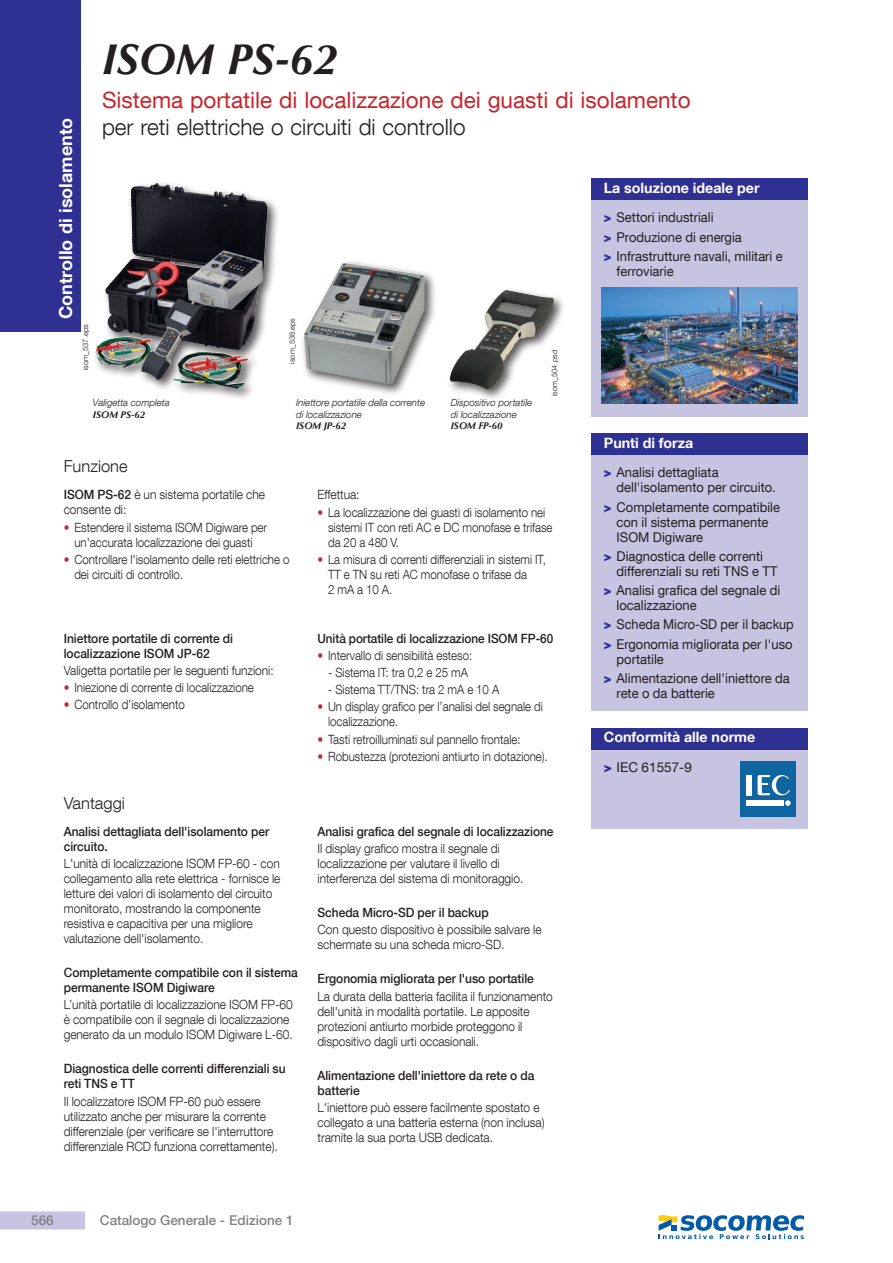
<style>
.page{position:relative;width:893px;height:1263px;background:#fff}
.page>*{position:absolute;margin:0;border:0;box-sizing:border-box;transform-origin:0 0}
.t1{font:italic 700 43.5px "Optima LT Std";color:#231f20}
.t2{font:22.5px "Helvetica Neue LT Com";color:#c8242b}
.t3{font:300 22.5px "Helvetica Neue LT Com";color:#231f20}
.t4{font:700 18px "Helvetica Neue LT Com";color:#fff}
.t5{font:300 16.5px "Helvetica Neue LT Com";color:#231f20}
.t6{font:700 14.25px "Helvetica Neue LT Com";color:#fff}
.t7{font:13.5px/15px "Helvetica Neue LT Com";color:#231f20;scale:.96 1}
.t8{font:13.5px/19.2px "Helvetica Neue LT Com";color:#231f20;scale:.94 1}
.t9{font:500 13.5px "Helvetica Neue LT Com";color:#808285}
.t10{font:13.5px "Helvetica Neue LT Com";color:#231f20}
.t11{font:300 12.75px/15px "Helvetica Neue LT Com";letter-spacing:-.005em;color:#231f20;scale:.94 1}
.t12{font:300 12.75px/15px "Helvetica Neue LT Com";letter-spacing:-.005em;color:#231f20;scale:.9 1}
.t13{font:500 12.75px/15px "Helvetica Neue LT Com";letter-spacing:-.005em;color:#231f20;scale:.94 1}
.t14{font:300 12.75px/15px "Helvetica Neue LT Com";letter-spacing:-.005em;color:#231f20;scale:.93 1}
.t15{font:500 12.75px "Helvetica Neue LT Com";letter-spacing:-.005em;color:#231f20;scale:.92 1}
.t16{font:italic 300 9.75px/11.7px "Helvetica Neue LT Com";color:#231f20}
.t17{font:italic 700 9.75px "Optima LT Std";color:#231f20}
.t18{font:300 7.5px "Helvetica Neue LT Com";color:#231f20}
.s1{font-weight:900;color:#2e3092}
.s2{font-weight:500}
.s3{color:#c8242b}
</style>
<div class="page">
<div style="left:0;top:1211px;width:85px;height:18px;background:#c6c4e1"></div>
<div style="left:0;top:0;width:81px;height:332px;background:#2e3092"></div>
<div style="left:591px;top:455px;width:217px;height:256px;background:#c6c4e1"></div>
<div style="left:591px;top:434px;width:217px;height:21px;background:#2e3092"></div>
<div style="left:446px;top:286px;width:120px;height:115px;background:#231f20;opacity:.75"></div>
<img style="left:450px;top:290px;width:104px;height:100px">
<div style="left:591px;top:200px;width:217px;height:217px;background:#c6c4e1"></div>
<div style="left:591px;top:179px;width:217px;height:21px;background:#2e3092"></div>
<img style="left:602px;top:287px;width:195px;height:117px">
<div style="left:591px;top:749px;width:217px;height:79px;background:#c6c4e1"></div>
<div style="left:591px;top:728px;width:217px;height:21px;background:#2e3092"></div>
<div style="left:740px;top:761px;width:55px;height:56px;background:#0e659f"></div>
<hr style="left:746px;top:801px;width:37px;height:1px;background:#fff">
<hr style="left:746px;top:803px;width:37px;height:1px;background:#fff">
<hr style="left:746px;top:805px;width:37px;height:1px;background:#fff">
<div style="left:746px;top:775px;width:5px;height:20px;background:#fff"></div>
<svg style="left:758px;top:775px;width:33px;height:31px"></svg>
<div style="left:92px;top:179px;width:188px;height:222px;background:#231f20;opacity:.75"></div>
<img style="left:96px;top:183px;width:66px;height:188px">
<div style="left:300px;top:259px;width:137px;height:137px;background:#231f20;opacity:.75"></div>
<img style="left:304px;top:263px;width:121px;height:121px">
<svg style="left:659px;top:1215px;width:145px;height:24px"></svg>
<h3 class="t4" style="left:54px;top:319px;width:202px;rotate:-90deg">Controllo di isolamento</h3>
<h1 class="t1" style="left:102px;top:34px;width:237px">ISOM PS-62</h1>
<h2 class="t2" style="left:102px;top:86px;width:590px">Sistema portatile di localizzazione dei guasti di isolamento</h2>
<h2 class="t3" style="left:102px;top:114px;width:365px">per reti elettriche o circuiti di controllo</h2>
<p class="t6" style="left:604px;top:179px;width:157px">La soluzione ideale per</p>
<p class="t18" style="left:81px;top:370px;width:47px;rotate:-90deg">isom_537.eps</p>
<p class="t18" style="left:287px;top:364px;width:47px;rotate:-90deg">isom_538.eps</p>
<p class="t16" style="left:93px;top:396px;width:78px">Valigetta completa</p>
<p class="t17" style="left:93px;top:409px;width:54px">ISOM PS-62</p>
<p class="t16" style="left:296px;top:396px;width:131px">Iniettore portatile della corrente di localizzazione</p>
<p class="t17" style="left:296px;top:420px;width:52px">ISOM JP-62</p>
<p class="t16" style="left:451px;top:396px;width:83px">Dispositivo portatile di localizzazione</p>
<p class="t17" style="left:451px;top:420px;width:53px">ISOM FP-60</p>
<p class="t18" style="left:550px;top:396px;width:47px;rotate:-90deg">isom_504.psd</p>
<p class="t7" style="left:604px;top:208px;width:188px;line-height:19.2px"><span class="s1">&gt;</span> Settori industriali<br><span class="s1">&gt;</span> Produzione di energia<br><span class="s1">&gt;</span> Infrastrutture navali, militari e</p>
<p class="t7" style="left:617px;top:263px;width:61px">ferroviarie</p>
<p class="t6" style="left:604px;top:434px;width:91px">Punti di forza</p>
<p class="t5" style="left:64px;top:456px;width:65px">Funzione</p>
<p class="t11" style="left:64px;top:487px;width:216px"><span class="s2">ISOM PS-62</span> è un sistema portatile che consente di:</p>
<p class="t12" style="left:64px;top:519px;width:227px;text-align:center"><span class="s3">•</span> Estendere il sistema ISOM Digiware per un'accurata localizzazione dei guasti</p>
<p class="t12" style="left:74px;top:551px;width:240px;text-indent:-11px"><span class="s3">•</span> Controllare l'isolamento delle reti elettriche o dei circuiti di controllo.</p>
<p class="t13" style="left:64px;top:631px;width:182px">Iniettore portatile di corrente di localizzazione ISOM JP-62</p>
<p class="t11" style="left:64px;top:663px;width:225px">Valigetta portatile per le seguenti funzioni:</p>
<p class="t12" style="left:64px;top:680px;width:213px"><span class="s3">•</span> Iniezione di corrente di localizzazione</p>
<p class="t12" style="left:64px;top:697px;width:136px"><span class="s3">•</span> Controllo d’isolamento</p>
<p class="t5" style="left:64px;top:793px;width:63px">Vantaggi</p>
<p class="t13" style="left:64px;top:823px;width:220px">Analisi dettagliata dell'isolamento per circuito.</p>
<p class="t11" style="left:64px;top:855px;width:232px">L'unità di localizzazione ISOM FP-60 - con collegamento alla rete elettrica - fornisce le letture dei valori di isolamento del circuito monitorato, mostrando la componente resistiva e capacitiva per una migliore valutazione dell'isolamento.</p>
<p class="t13" style="left:64px;top:965px;width:250px">Completamente compatibile con il sistema permanente ISOM Digiware</p>
<p class="t11" style="left:64px;top:997px;width:245px">L’unità portatile di localizzazione ISOM FP-60 è compatibile con il segnale di localizzazione generato da un modulo ISOM Digiware L-60.</p>
<p class="t13" style="left:64px;top:1061px;width:238px">Diagnostica delle correnti differenziali su reti TNS e TT</p>
<p class="t11" style="left:64px;top:1093px;width:229px">Il localizzatore ISOM FP-60 può essere utilizzato anche per misurare la corrente differenziale (per verificare se l'interruttore differenziale RCD funziona correttamente).</p>
<p class="t11" style="left:317px;top:487px;width:46px">Effettua:</p>
<p class="t12" style="left:328px;top:504px;width:251px;text-indent:-11px"><span class="s3">•</span> La localizzazione dei guasti di isolamento nei sistemi IT con reti AC e DC monofase e trifase da 20 a 480 V.</p>
<p class="t12" style="left:328px;top:551px;width:243px;text-indent:-11px"><span class="s3">•</span> La misura di correnti differenziali in sistemi IT,<br>TT e TN su reti AC monofase o trifase da<br>2 mA a 10 A.</p>
<p class="t15" style="left:317px;top:631px;width:258px">Unità portatile di localizzazione ISOM FP-60</p>
<p class="t12" style="left:317px;top:648px;width:173px"><span class="s3">•</span> Intervallo di sensibilità esteso:</p>
<p class="t12" style="left:328px;top:665px;width:157px">- Sistema IT: tra 0,2 e 25 mA</p>
<p class="t12" style="left:328px;top:682px;width:192px">- Sistema TT/TNS: tra 2 mA e 10 A</p>
<p class="t12" style="left:328px;top:699px;width:240px;text-indent:-11px"><span class="s3">•</span> Un display grafico per l’analisi del segnale di localizzazione.</p>
<p class="t12" style="left:317px;top:731px;width:227px"><span class="s3">•</span> Tasti retroilluminati sul pannello frontale:</p>
<p class="t12" style="left:317px;top:748px;width:257px"><span class="s3">•</span> Robustezza (protezioni antiurto in dotazione).</p>
<p class="t13" style="left:317px;top:823px;width:253px">Analisi grafica del segnale di localizzazione</p>
<p class="t11" style="left:317px;top:840px;width:221px">Il display grafico mostra il segnale di localizzazione per valutare il livello di interferenza del sistema di monitoraggio.</p>
<p class="t13" style="left:317px;top:905px;width:184px">Scheda Micro-SD per il backup</p>
<p class="t11" style="left:317px;top:922px;width:240px">Con questo dispositivo è possibile salvare le schermate su una scheda micro-SD.</p>
<p class="t13" style="left:317px;top:971px;width:232px">Ergonomia migliorata per l'uso portatile</p>
<p class="t14" style="left:317px;top:988px;width:254px">La durata della batteria facilita il funzionamento dell'unità in modalità portatile. Le apposite protezioni antiurto morbide proteggono il dispositivo dagli urti occasionali.</p>
<p class="t13" style="left:317px;top:1068px;width:232px">Alimentazione dell'iniettore da rete o da batterie</p>
<p class="t11" style="left:317px;top:1100px;width:243px">L'iniettore può essere facilmente spostato e collegato a una batteria esterna (non inclusa) tramite la sua porta USB dedicata.</p>
<p class="t9" style="left:31px;top:1212px;width:24px">566</p>
<p class="t9" style="left:100px;top:1212px;width:195px">Catalogo Generale - Edizione 1</p>
<p class="t7" style="left:617px;top:465px;width:167px;text-indent:-13px"><span class="s1">&gt;</span> Analisi dettagliata dell'isolamento per circuito.</p>
<p class="t7" style="left:617px;top:499px;width:172px;text-indent:-13px"><span class="s1">&gt;</span> Completamente compatibile con il sistema permanente<br>ISOM Digiware</p>
<p class="t7" style="left:617px;top:548px;width:169px;text-indent:-13px"><span class="s1">&gt;</span> Diagnostica delle correnti differenziali su reti TNS e TT</p>
<p class="t7" style="left:617px;top:582px;width:172px;text-indent:-13px"><span class="s1">&gt;</span> Analisi grafica del segnale di localizzazione</p>
<p class="t8" style="left:604px;top:615px;width:204px"><span class="s1">&gt;</span> Scheda Micro-SD per il backup <span class="s1">&gt;</span> Ergonomia migliorata per l'uso</p>
<p class="t7" style="left:604px;top:649px;width:195px;line-height:19.2px;text-indent:13px">portatile<br><span class="s1">&gt;</span> Alimentazione dell'iniettore da</p>
<p class="t7" style="left:617px;top:685px;width:104px">rete o da batterie</p>
<p class="t6" style="left:604px;top:728px;width:153px">Conformità alle norme</p>
<p class="t10" style="left:604px;top:758px;width:90px"><span class="s1">&gt;</span> IEC 61557-9</p>
</div>
